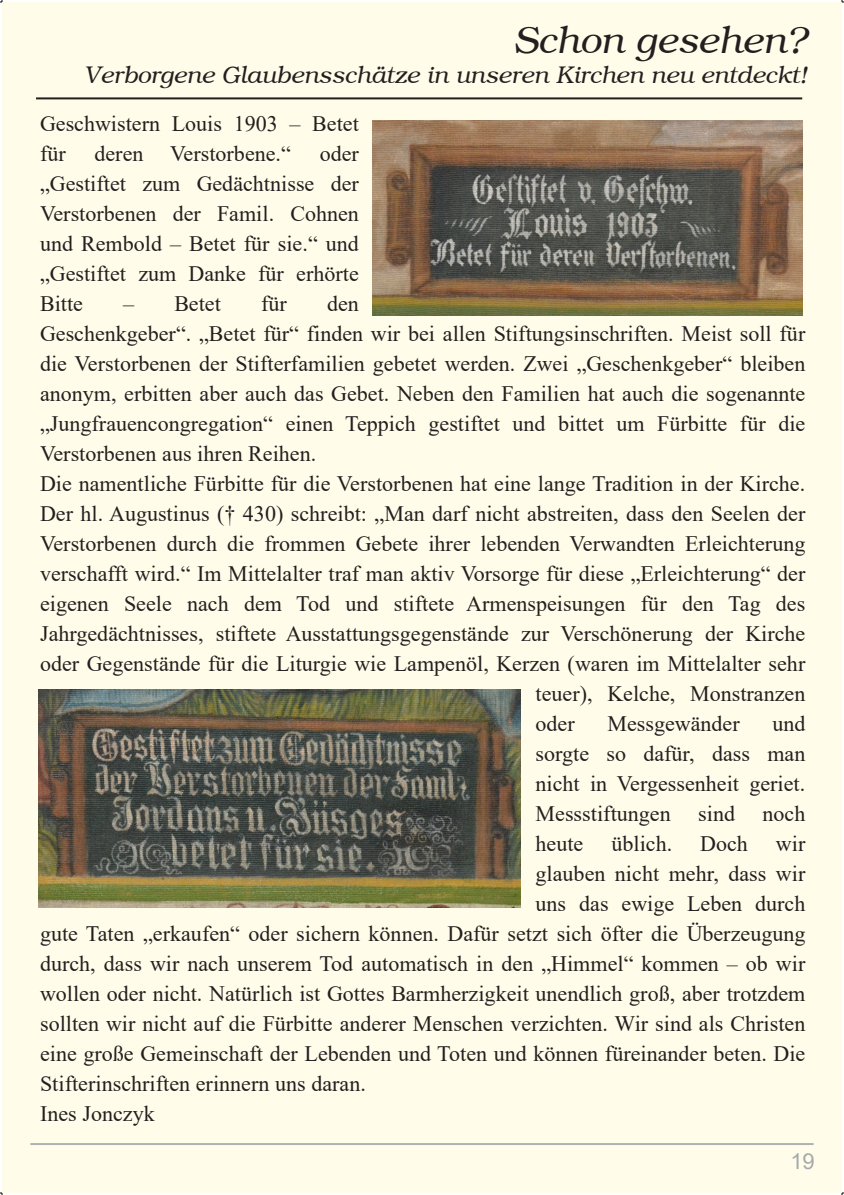
<style>
.page{position:relative;width:844px;height:1195px;background:#fff}
.page>*{position:absolute;margin:0;border:0;box-sizing:border-box;transform-origin:0 0}
.t1{font:38px "URW Bookman L Ligh Ital";color:#231f20}
.t2{font:24px "URW Bookman L Ligh Ital";color:#231f20}
.t3{font:22px/30px "Times New Roman";color:#231f20;text-align:justify}
.t4{font:22px "Arial";color:#a8a9ad}
</style>
<div class="page">
<div style="left:2px;top:2px;width:839px;height:1191px;background:#fffde9"></div>
<hr style="left:36px;top:97px;width:765px;height:2px;background:#231f20">
<hr style="left:30px;top:1143px;width:783px;height:2px;background:#b0b1b5">
<img style="left:39px;top:689px;width:481px;height:218px">
<img style="left:372px;top:120px;width:430px;height:195px">
<h1 class="t1" style="left:513px;top:17px;width:295px">Schon gesehen?</h1>
<p class="t2" style="left:84px;top:61px;width:724px">Verborgene Glaubensschätze in unseren Kirchen neu entdeckt!</p>
<p class="t3" style="left:40px;top:108px;width:320px">Geschwistern Louis 1903 – Betet für</p>
<p class="t3" style="left:40px;top:138px;width:320px;text-indent:279px">oder „Gestiftet zum Gedächtnisse der Verstorbenen der Famil. Cohnen und Rembold – Betet für sie.“ und „Gestiftet zum Danke für erhörte Bitte</p>
<p class="t3" style="left:94px;top:138px;width:198px">deren Verstorbene.“</p>
<p class="t3" style="left:123px;top:288px;width:99px">– Betet</p>
<p class="t3" style="left:261px;top:288px;width:27px">für</p>
<p class="t3" style="left:327px;top:288px;width:33px">den</p>
<p class="t3" style="left:40px;top:318px;width:766px">Geschenkgeber“. „Betet für“ finden wir bei allen Stiftungsinschriften. Meist soll für</p>
<p class="t3" style="left:40px;top:348px;width:766px">die Verstorbenen der Stifterfamilien gebetet werden. Zwei „Geschenkgeber“ bleiben</p>
<p class="t3" style="left:40px;top:378px;width:766px">anonym, erbitten aber auch das Gebet. Neben den Familien hat auch die sogenannte</p>
<p class="t3" style="left:40px;top:408px;width:766px">„Jungfrauencongregation“ einen Teppich gestiftet und bittet um Fürbitte für die</p>
<p class="t3" style="left:40px;top:438px;width:277px">Verstorbenen aus ihren Reihen.</p>
<p class="t3" style="left:40px;top:468px;width:766px">Die namentliche Fürbitte für die Verstorbenen hat eine lange Tradition in der Kirche.</p>
<p class="t3" style="left:40px;top:498px;width:766px">Der hl. Augustinus († 430) schreibt: „Man darf nicht abstreiten, dass den Seelen der</p>
<p class="t3" style="left:40px;top:528px;width:766px">Verstorbenen durch die frommen Gebete ihrer lebenden Verwandten Erleichterung</p>
<p class="t3" style="left:40px;top:558px;width:766px">verschafft wird.“ Im Mittelalter traf man aktiv Vorsorge für diese „Erleichterung“ der</p>
<p class="t3" style="left:40px;top:588px;width:766px">eigenen Seele nach dem Tod und stiftete Armenspeisungen für den Tag des</p>
<p class="t3" style="left:40px;top:618px;width:766px">Jahrgedächtnisses, stiftete Ausstattungsgegenstände zur Verschönerung der Kirche</p>
<p class="t3" style="left:40px;top:648px;width:766px">oder Gegenstände für die Liturgie wie Lampenöl, Kerzen (waren im Mittelalter sehr</p>
<p class="t3" style="left:535px;top:678px;width:271px">teuer), Kelche, Monstranzen</p>
<p class="t3" style="left:535px;top:708px;width:41px">oder</p>
<p class="t3" style="left:607px;top:708px;width:134px">Messgewänder</p>
<p class="t3" style="left:535px;top:708px;width:271px;text-indent:236px">und sorgte so dafür, dass man nicht in Vergessenheit geriet.<br>Messstiftungen sind noch heute</p>
<p class="t3" style="left:611px;top:828px;width:62px">üblich.</p>
<p class="t3" style="left:700px;top:828px;width:49px">Doch</p>
<p class="t3" style="left:775px;top:828px;width:31px">wir</p>
<p class="t3" style="left:535px;top:858px;width:271px">glauben nicht mehr, dass wir</p>
<p class="t3" style="left:535px;top:888px;width:271px">uns das ewige Leben durch</p>
<p class="t3" style="left:40px;top:918px;width:766px">gute Taten „erkaufen“ oder sichern können. Dafür setzt sich öfter die Überzeugung</p>
<p class="t3" style="left:40px;top:948px;width:766px">durch, dass wir nach unserem Tod automatisch in den „Himmel“ kommen – ob wir</p>
<p class="t3" style="left:40px;top:978px;width:766px">wollen oder nicht. Natürlich ist Gottes Barmherzigkeit unendlich groß, aber trotzdem</p>
<p class="t3" style="left:40px;top:1008px;width:766px">sollten wir nicht auf die Fürbitte anderer Menschen verzichten. Wir sind als Christen</p>
<p class="t3" style="left:40px;top:1038px;width:766px">eine große Gemeinschaft der Lebenden und Toten und können füreinander beten. Die</p>
<p class="t3" style="left:40px;top:1068px;width:327px">Stifterinschriften erinnern uns daran.</p>
<p class="t3" style="left:40px;top:1098px;width:116px">Ines Jonczyk</p>
<p class="t4" style="left:789px;top:1149px;width:26px">19</p>
</div>
